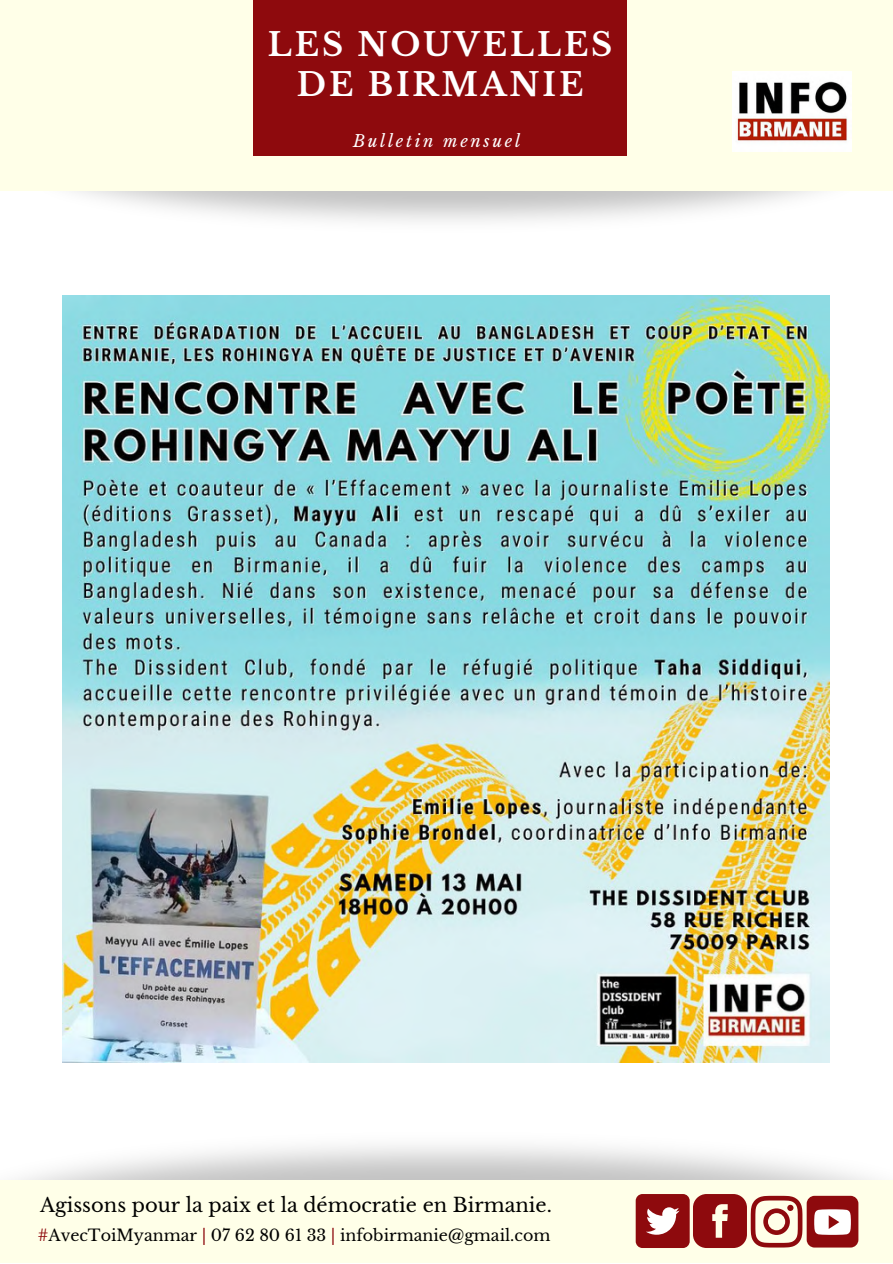
<style>
.page{position:relative;width:893px;height:1264px;background:#fff}
.page>*{position:absolute;margin:0;border:0;box-sizing:border-box;transform-origin:0 0}
.t1{font:700 31.95px/39.3px "Libre Baskerville";letter-spacing:.09em;color:#fff;text-align:center}
.t2{font:19.5px "Libre Baskerville";color:#000}
.t3{font:italic 16.5px "Libre Baskerville";letter-spacing:.16em;color:#fff}
.t4{font:15.9px "Libre Baskerville";color:#000}
.s1{color:#8e0a0d}
</style>
<div class="page">
<div style="left:0;top:0;width:892px;height:191px;background:#ffffe8"></div>
<div style="left:253px;top:0;width:374px;height:155px;background:#8e0a0d"></div>
<img style="left:732px;top:72px;width:118px;height:79px">
<div style="left:0;top:1180px;width:892px;height:82px;background:#ffffe8"></div>
<svg style="left:693px;top:1194px;width:109px;height:53px"></svg>
<div style="left:635px;top:1193px;width:54px;height:54px;background:#8e0a0d;border-radius:7px"></div>
<svg style="left:646px;top:1207px;width:33px;height:27px"></svg>
<div style="left:806px;top:1195px;width:52px;height:52px;background:#8e0a0d;border-radius:8px"></div>
<svg style="left:814px;top:1209px;width:36px;height:25px"></svg>
<img style="left:63px;top:295px;width:766px;height:767px">
<h1 class="t1" style="left:268px;top:26px;width:346px">LES NOUVELLES<br>DE BIRMANIE</h1>
<p class="t3" style="left:353px;top:131px;width:169px">Bulletin mensuel</p>
<p class="t2" style="left:40px;top:1193px;width:513px">Agissons pour la paix et la démocratie en Birmanie.</p>
<p class="t4" style="left:38px;top:1225px;width:514px"><span class="s1">#</span>AvecToiMyanmar <span class="s1">|</span> 07 62 80 61 33 <span class="s1">|</span> infobirmanie@gmail.com</p>
</div>
